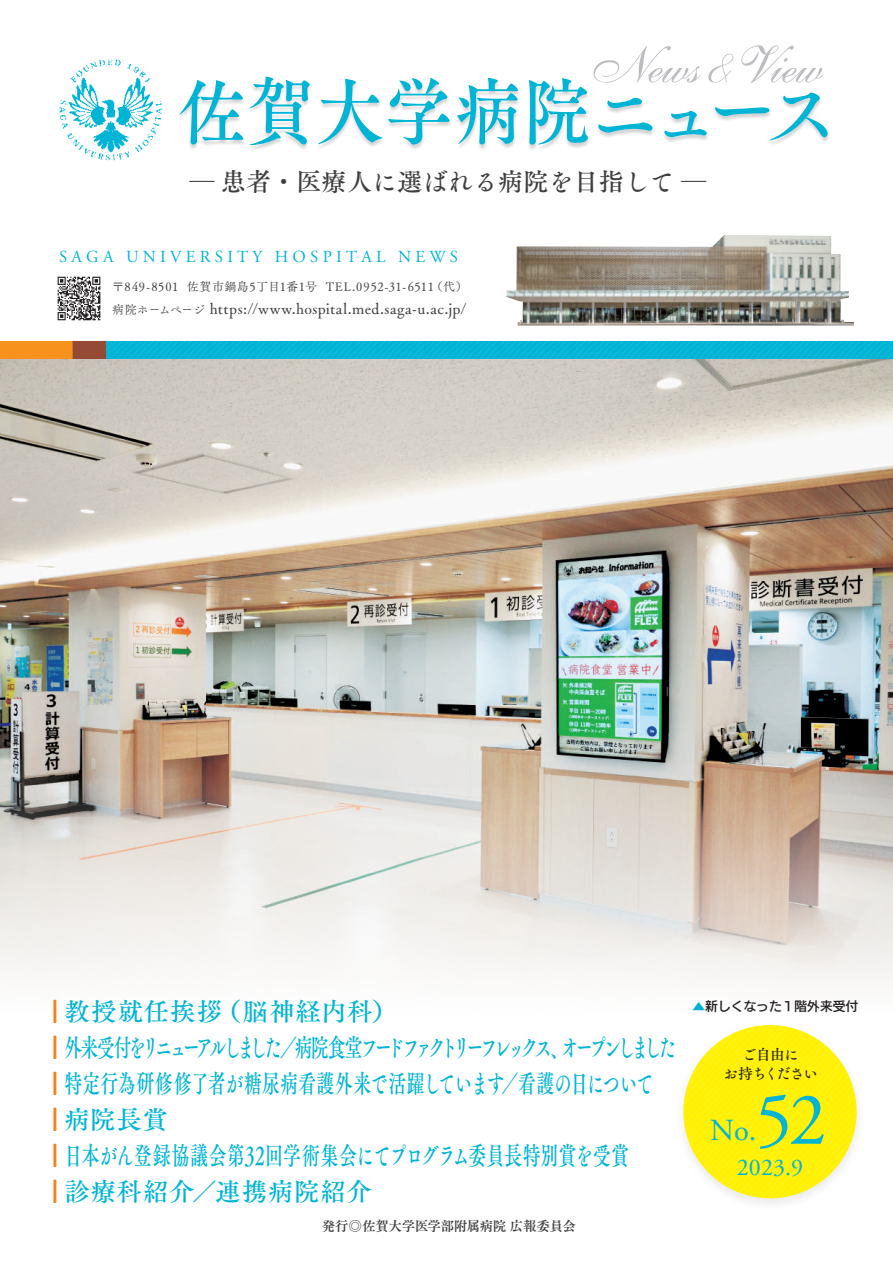
<style>
.page{position:relative;width:893px;height:1263px;background:#fff}
.page>*{position:absolute;margin:0;border:0;box-sizing:border-box;transform-origin:0 0}
.t1{font:74.85px "Adobe Garamond Pro";color:#00b4d6}
.t2{font:73.8px "Tsuku A Old Min Pr 6 N D";letter-spacing:.01em;color:#00b4d6;scale:.93 1}
.t3{font:50.85px "ALS Script";color:#bcbdc0}
.t4{font:30.6px "Adobe Garamond Pro";color:#00b4d6}
.t5{font:25.5px "Tsuku A Old Min Pr 6 D";letter-spacing:-.23em;color:#00b4d6;scale:.7 1}
.t6{font:25.5px "Tsuku A Old Min Pr 6 D";color:#00b4d6;scale:.7 1}
.t7{font:25.5px "Tsuku A Old Min Pr 6 D";letter-spacing:-.005em;color:#00b4d6;scale:.7 1}
.t8{font:25.5px "Tsuku A Old Min Pr 6 D";letter-spacing:.035em;color:#00b4d6}
.t9{font:25.5px "Tsuku A Old Min Pr 6 D";letter-spacing:.03em;color:#00b4d6}
.t10{font:25.5px "Tsuku A Old Min Pr 6 D";letter-spacing:-.03em;color:#00b4d6}
.t11{font:25.2px "Tsuku A Old Min Pr 6 N D";color:#3e3e3f}
.t12{font:24px "Adobe Garamond Pro";color:#00b4d6}
.t13{font:16.8px "Adobe Garamond Pro";letter-spacing:.25em;color:#00b4d6}
.t14{font:15px "Tsuku A Old Min Pr 6 R";letter-spacing:.03em;color:#3e3e3f}
.t15{font:14.7px/18.6px "Tsuku A Old Min Pr 6 D";letter-spacing:-.055em;color:#231f20;text-align:center}
.t16{font:13.5px "Tsuku A Old Min Pr 6 B";letter-spacing:-.03em;color:#3e3e3f}
.t17{font:12.75px "New Rodin Pro N DB";color:#231f20}
.t18{font:12px "Tsuku A Old Min Pr 6 R";letter-spacing:.045em;color:#3e3e3f}
.s1{font-family:"Tsuku A Old Min Pr 6 N M";font-size:82.05px}
.s2{font-size:12px}
.s3{font-size:30.6px;color:#f58220}
.s4{color:#00b4d6}
</style>
<div class="page">
<hr style="left:0;top:0;width:1px;height:1263px;background:#bfbfbf">
<img style="left:506px;top:235px;width:348px;height:91px">
<svg style="left:105px;top:341px;width:788px;height:18px;background:#05b5d6"></svg>
<svg style="left:0;top:341px;width:73px;height:18px"></svg>
<div style="left:73px;top:341px;width:32px;height:43px;background:#954a35"></div>
<img style="left:0;top:359px;width:893px;height:411px">
<img style="left:57px;top:276px;width:44px;height:45px">
<img style="left:59px;top:59px;width:103px;height:102px">
<img style="left:180px;top:79px;width:649px;height:70px">
<img style="left:683px;top:1025px;width:174px;height:178px">
<svg style="left:683px;top:1025px;width:174px;height:173px;background:#fef109"></svg>
<svg style="left:0;top:770px;width:893px;height:244px"></svg>
<h3 class="t3" style="left:590px;top:44px;width:240px">News&amp;View</h3>
<h2 class="t2" style="left:178px;top:46px;width:713px">佐賀大学病院<span class="s1">ニュース</span></h2>
<h3 class="t11" style="left:189px;top:159px;width:518px">― 患者・医療人に選ばれる病院を目指して ―</h3>
<p class="t13" style="left:59px;top:246px;width:400px">SAGA UNIVERSITY HOSPITAL NEWS</p>
<p class="t18" style="left:112px;top:276px;width:357px">〒849-8501 佐賀市鍋島5丁目1番1号 TEL.0952-31-6511（代）</p>
<p class="t14" style="left:112px;top:296px;width:355px"><span class="s2">病院ホームページ</span> https://www.hospital.med.saga-u.ac.jp/</p>
<h3 class="t8" style="left:53px;top:988px;width:346px"><span class="s3">■</span> 教授就任挨拶（脳神経内科）</h3>
<h3 class="t5" style="left:53px;top:1024px;width:892px"><span class="s3">■</span> 外来受付をリニューアルしました／病院食堂フードファクトリーフレックス、オープンしました</h3>
<h3 class="t6" style="left:53px;top:1060px;width:860px"><span class="s3">■</span> 特定行為研修修了者が糖尿病看護外来で活躍しています／看護の日について</h3>
<h3 class="t10" style="left:53px;top:1096px;width:117px"><span class="s3">■</span> 病院長賞</h3>
<h3 class="t7" style="left:53px;top:1132px;width:825px"><span class="s3">■</span> 日本がん登録協議会第32回学術集会にてプログラム委員長特別賞を受賞</h3>
<h3 class="t9" style="left:53px;top:1168px;width:320px"><span class="s3">■</span> 診療科紹介／連携病院紹介</h3>
<p class="t16" style="left:322px;top:1213px;width:256px">発行◎佐賀大学医学部附属病院 広報委員会</p>
<p class="t17" style="left:692px;top:995px;width:167px"><span class="s4">▲</span>新しくなった１階外来受付</p>
<p class="t15" style="left:723px;top:1044px;width:96px">ご自由に<br>お持ちください</p>
<h1 class="t1" style="left:755px;top:1075px;width:73px">52</h1>
<h3 class="t4" style="left:710px;top:1112px;width:48px">No.</h3>
<h3 class="t12" style="left:737px;top:1153px;width:68px">2023.9</h3>
</div>
